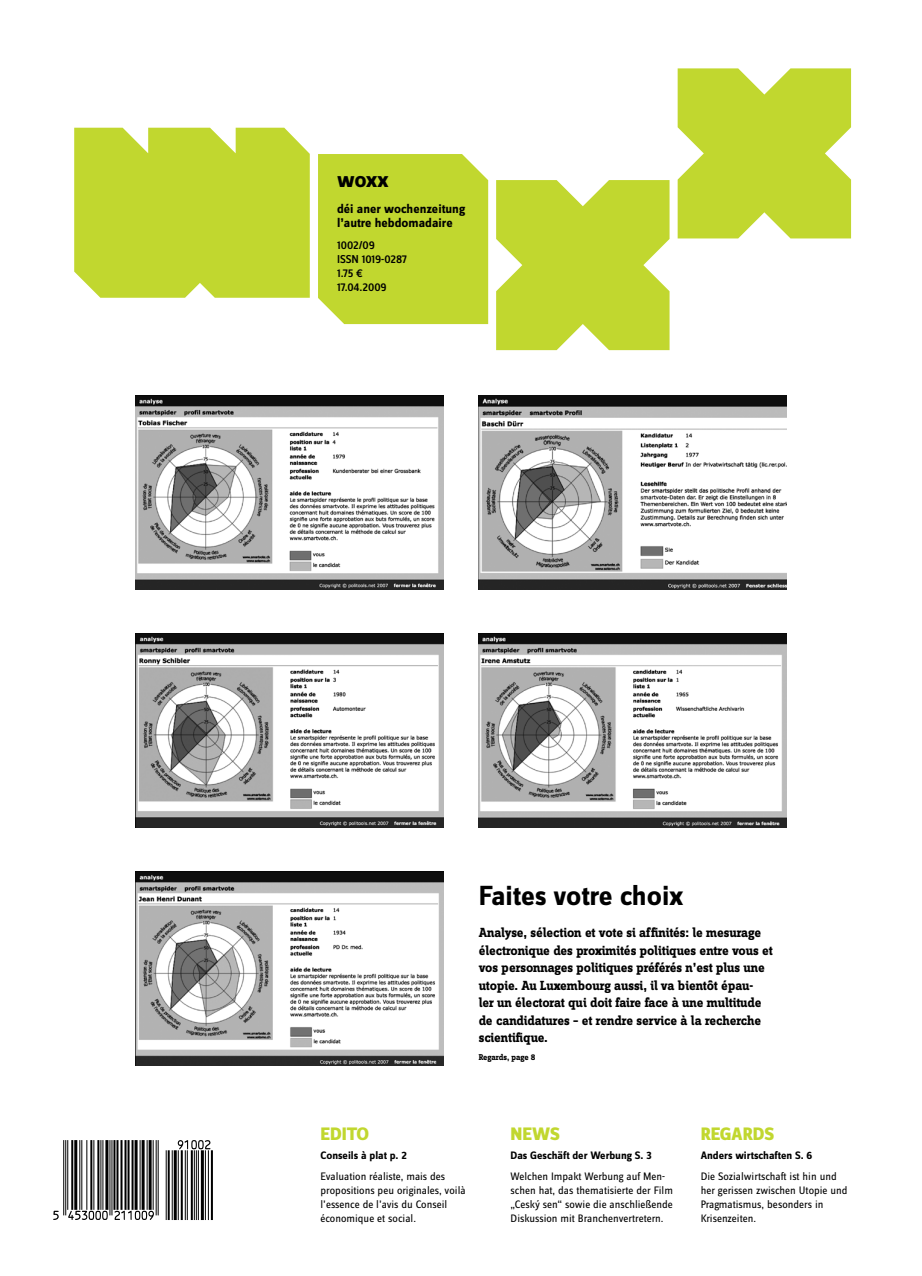
<style>
.page{position:relative;width:922px;height:1276px;background:#fff}
.page>*{position:absolute;margin:0;border:0;box-sizing:border-box;transform-origin:0 0}
.t1{font:700 28.75px "Zine Sans Dis";color:#000}
.t2{font:700 23.12px "Zine Sans Dis";color:#000}
.t3{font:800 18.75px "Zine Sans Dis";letter-spacing:-.01em;color:#c1d72f}
.t4{font:700 13.75px/17.5px "Zine Slab Dis";letter-spacing:-.01em;color:#000}
.t5{font:700 13.12px/14.4px "Zine Sans Dis";color:#000}
.t6{font:500 11.88px/13.8px "Zine Sans Dis";letter-spacing:-.01em;color:#000}
.t7{font:11.25px/13.8px "Zine Sans Dis";color:#000}
.t8{font:700 11.25px "Zine Sans Dis";color:#000}
.t9{font:700 8.75px "Zine Slab Dis";letter-spacing:-.01em;color:#000}
</style>
<div class="page">
<svg style="left:178px;top:1140px;width:32px;height:9px"></svg>
<svg style="left:114px;top:1210px;width:40px;height:10px"></svg>
<svg style="left:68px;top:1210px;width:40px;height:10px"></svg>
<svg style="left:53px;top:1210px;width:6px;height:10px"></svg>
<hr style="left:211px;top:1150px;width:2px;height:70px;background:#000">
<hr style="left:208px;top:1150px;width:1px;height:70px;background:#000">
<hr style="left:205px;top:1150px;width:1px;height:70px;background:#000">
<hr style="left:201px;top:1150px;width:3px;height:70px;background:#000">
<hr style="left:198px;top:1150px;width:1px;height:70px;background:#000">
<hr style="left:196px;top:1150px;width:1px;height:70px;background:#000">
<hr style="left:194px;top:1150px;width:1px;height:70px;background:#000">
<hr style="left:191px;top:1150px;width:2px;height:70px;background:#000">
<hr style="left:187px;top:1150px;width:1px;height:70px;background:#000">
<hr style="left:185px;top:1150px;width:1px;height:70px;background:#000">
<hr style="left:181px;top:1150px;width:2px;height:70px;background:#000">
<hr style="left:178px;top:1150px;width:1px;height:70px;background:#000">
<hr style="left:174px;top:1150px;width:3px;height:70px;background:#000">
<hr style="left:172px;top:1150px;width:1px;height:70px;background:#000">
<hr style="left:168px;top:1150px;width:2px;height:70px;background:#000">
<hr style="left:166px;top:1150px;width:1px;height:70px;background:#000">
<hr style="left:158px;top:1140px;width:1px;height:75px;background:#000">
<hr style="left:156px;top:1140px;width:1px;height:75px;background:#000">
<hr style="left:153px;top:1140px;width:1px;height:69px;background:#000">
<hr style="left:149px;top:1140px;width:3px;height:69px;background:#000">
<hr style="left:147px;top:1140px;width:1px;height:69px;background:#000">
<svg style="left:141px;top:1140px;width:4px;height:69px"></svg>
<hr style="left:139px;top:1140px;width:1px;height:69px;background:#000">
<hr style="left:134px;top:1140px;width:3px;height:69px;background:#000">
<hr style="left:131px;top:1140px;width:2px;height:69px;background:#000">
<hr style="left:127px;top:1140px;width:2px;height:69px;background:#000">
<hr style="left:124px;top:1140px;width:2px;height:69px;background:#000">
<hr style="left:120px;top:1140px;width:2px;height:69px;background:#000">
<hr style="left:116px;top:1140px;width:2px;height:69px;background:#000">
<hr style="left:113px;top:1140px;width:2px;height:69px;background:#000">
<hr style="left:111px;top:1140px;width:1px;height:75px;background:#000">
<hr style="left:109px;top:1140px;width:1px;height:75px;background:#000">
<hr style="left:105px;top:1140px;width:3px;height:69px;background:#000">
<hr style="left:102px;top:1140px;width:1px;height:69px;background:#000">
<hr style="left:100px;top:1140px;width:1px;height:69px;background:#000">
<hr style="left:97px;top:1140px;width:2px;height:69px;background:#000">
<hr style="left:93px;top:1140px;width:1px;height:69px;background:#000">
<hr style="left:90px;top:1140px;width:2px;height:69px;background:#000">
<hr style="left:86px;top:1140px;width:1px;height:69px;background:#000">
<hr style="left:81px;top:1140px;width:1px;height:69px;background:#000">
<hr style="left:79px;top:1140px;width:1px;height:69px;background:#000">
<hr style="left:74px;top:1140px;width:3px;height:69px;background:#000">
<hr style="left:71px;top:1140px;width:2px;height:69px;background:#000">
<hr style="left:67px;top:1140px;width:1px;height:69px;background:#000">
<hr style="left:65px;top:1140px;width:1px;height:75px;background:#000">
<hr style="left:63px;top:1140px;width:1px;height:75px;background:#000">
<img style="left:136px;top:396px;width:307px;height:193px">
<img style="left:136px;top:634px;width:307px;height:193px">
<img style="left:136px;top:872px;width:307px;height:193px">
<img style="left:478px;top:634px;width:307px;height:193px">
<img style="left:478px;top:396px;width:307px;height:193px">
<svg style="left:496px;top:180px;width:173px;height:170px;background:#c6da42"></svg>
<svg style="left:677px;top:68px;width:173px;height:170px;background:#c6da43"></svg>
<div style="left:318px;top:154px;width:170px;height:170px;background:#c1d72f"></div>
<div style="left:74px;top:128px;width:236px;height:170px;background:#c1d72f"></div>
<h2 class="t2" style="left:337px;top:168px;width:53px">woxx</h2>
<p class="t5" style="left:337px;top:202px;width:130px">déi aner wochenzeitung l’autre hebdomadaire</p>
<p class="t6" style="left:337px;top:239px;width:71px">1002/09<br>ISSN 1019-0287<br>1.75 €<br>17.04.2009</p>
<h1 class="t1" style="left:478px;top:880px;width:206px">Faites votre choix</h1>
<p class="t4" style="left:478px;top:924px;width:295px">Analyse, sélection et vote si affinités: le mesurage électronique des proximités politiques entre vous et vos personnages politiques préférés n’est plus une utopie. Au Luxembourg aussi, il va bientôt épau-<br>ler un électorat qui doit faire face à une multitude de candidatures – et rendre service à la recherche scientifique.</p>
<p class="t9" style="left:478px;top:1052px;width:58px">Regards, page 8</p>
<h3 class="t3" style="left:320px;top:1123px;width:50px">EDITO</h3>
<h3 class="t3" style="left:510px;top:1123px;width:51px">NEWS</h3>
<h3 class="t3" style="left:700px;top:1123px;width:75px">REGARDS</h3>
<p class="t8" style="left:320px;top:1149px;width:88px">Conseils à plat p. 2</p>
<p class="t7" style="left:320px;top:1170px;width:146px">Evaluation réaliste, mais des propositions peu originales, voilà l’essence de l’avis du Conseil économique et social.</p>
<p class="t8" style="left:510px;top:1149px;width:142px">Das Geschäft der Werbung S. 3</p>
<p class="t7" style="left:510px;top:1170px;width:164px">Welchen Impakt Werbung auf Men&shy;schen hat, das thematisierte der Film „Ceský sen“ sowie die anschließende Diskussion mit Branchenvertretern.</p>
<p class="t8" style="left:700px;top:1149px;width:113px">Anders wirtschaften S. 6</p>
<p class="t7" style="left:700px;top:1170px;width:148px">Die Sozialwirtschaft ist hin und her gerissen zwischen Utopie und<br>Pragmatismus, besonders in<br>Krisenzeiten.</p>
</div>
